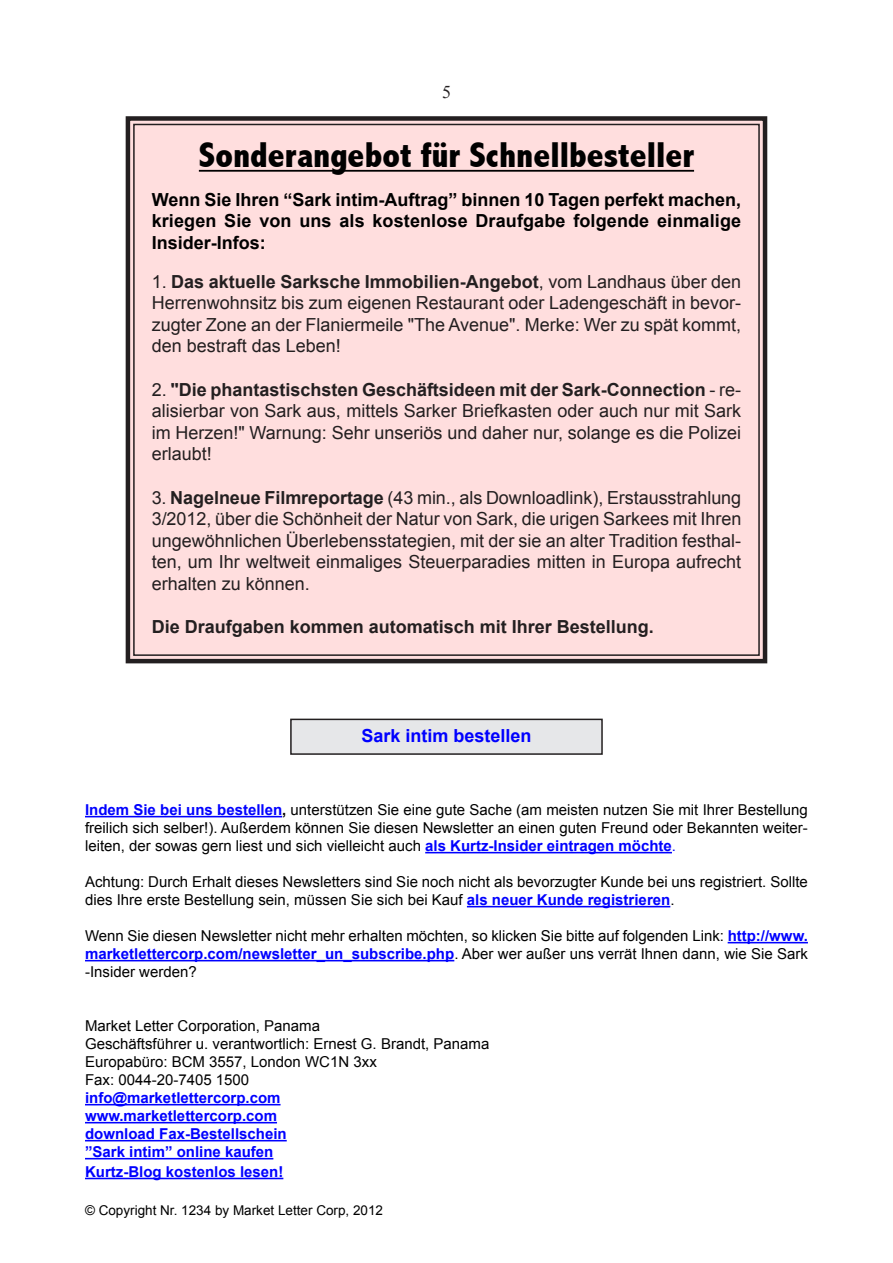
<style>
.page{position:relative;width:893px;height:1263px;background:#fff}
.page>*{position:absolute;margin:0;border:0;box-sizing:border-box;transform-origin:0 0}
.t1{font:800 condensed 36px "Abadi";color:#000}
.t2{font:18px/21.6px "Arial";color:#231f20;text-align:justify}
.t3{font:700 18px/21.6px "Arial";letter-spacing:.005em;color:#000;text-align:justify}
.t4{font:700 18px "Arial";color:#231f20}
.t5{font:700 18px "Arial";color:#00f}
.t6{font:18px "Times New Roman";color:#231f20}
.t7{font:15px/18px "Arial";color:#000;text-align:justify}
.t8{font:700 15px/18px "Arial";color:#00f}
.t9{font:13.5px "Arial";color:#000}
.s1{font-weight:700}
.s2{font-weight:700;color:#00f}
.s3{color:#00f}
</style>
<div class="page">
<hr style="left:85px;top:816px;width:197px;height:1px;background:#00f">
<hr style="left:425px;top:852px;width:247px;height:1px;background:#00f">
<hr style="left:467px;top:906px;width:203px;height:1px;background:#00f">
<hr style="left:728px;top:942px;width:80px;height:1px;background:#00f">
<hr style="left:85px;top:960px;width:369px;height:1px;background:#00f">
<hr style="left:85px;top:1104px;width:196px;height:1px;background:#00f">
<hr style="left:85px;top:1122px;width:192px;height:1px;background:#00f">
<hr style="left:85px;top:1140px;width:202px;height:1px;background:#00f">
<hr style="left:85px;top:1158px;width:188px;height:1px;background:#00f">
<hr style="left:85px;top:1178px;width:198px;height:1px;background:#00f">
<div style="left:125px;top:116px;width:643px;height:548px;background:#ffdede"></div>
<div style="left:133px;top:124px;width:627px;height:532px;border:2px solid #231f20"></div>
<div style="left:291px;top:719px;width:311px;height:35px;background:#e6e7e9"></div>
<div style="left:290px;top:719px;width:313px;height:36px;border:2px solid #231f20"></div>
<p class="t6" style="left:442px;top:79px;width:10px">5</p>
<h1 class="t1" style="left:199px;top:134px;width:497px">Sonderangebot für Schnellbesteller</h1>
<p class="t3" style="left:152px;top:189px;width:591px">Wenn Sie Ihren “Sark intim-Auftrag” binnen 10 Tagen perfekt machen, kriegen Sie von uns als kostenlose Draufgabe folgende einmalige Insider-Infos:</p>
<p class="t2" style="left:152px;top:271px;width:591px">1. <span class="s1">Das aktuelle Sarksche Immobilien-Angebot</span>, vom Landhaus über den Herrenwohnsitz bis zum eigenen Restaurant oder Ladengeschäft in bevor&shy;zugter Zone an der Flaniermeile "The Avenue". Merke: Wer zu spät kommt, den bestraft das Leben!</p>
<p class="t2" style="left:152px;top:379px;width:591px">2. <span class="s1">"Die phantastischsten Geschäftsideen mit der Sark-Connection</span> - re&shy;alisierbar von Sark aus, mittels Sarker Briefkasten oder auch nur mit Sark im Herzen!" Warnung: Sehr unseriös und daher nur, solange es die Polizei erlaubt!</p>
<p class="t2" style="left:152px;top:487px;width:591px">3. <span class="s1">Nagelneue Filmreportage</span> (43 min., als Downloadlink), Erstausstrahlung 3/2012, über die Schönheit der Natur von Sark, die urigen Sarkees mit Ihren ungewöhnlichen Überlebensstategien, mit der sie an alter Tradition festhal&shy;ten, um Ihr weltweit einmaliges Steuerparadies mitten in Europa aufrecht erhalten zu können.</p>
<p class="t4" style="left:152px;top:615px;width:504px">Die Draufgaben kommen automatisch mit Ihrer Bestellung.</p>
<p class="t5" style="left:361px;top:723px;width:172px">Sark intim bestellen</p>
<p class="t7" style="left:85px;top:801px;width:724px"><span class="s2">Indem Sie bei uns bestellen</span><span class="s1">,</span> unterstützen Sie eine gute Sache (am meisten nutzen Sie mit Ihrer Bestellung freilich sich selber!). Außerdem können Sie diesen Newsletter an einen guten Freund oder Bekannten weiter&shy;leiten, der sowas gern liest und sich vielleicht auch <span class="s2">als Kurtz-Insider eintragen möchte</span><span class="s3">.</span></p>
<p class="t7" style="left:85px;top:873px;width:724px">Achtung: Durch Erhalt dieses Newsletters sind Sie noch nicht als bevorzugter Kunde bei uns registriert. Sollte dies Ihre erste Bestellung sein, müssen Sie sich bei Kauf <span class="s2">als neuer Kunde registrieren</span>.</p>
<p class="t7" style="left:85px;top:927px;width:724px">Wenn Sie diesen Newsletter nicht mehr erhalten möchten, so klicken Sie bitte auf folgenden Link: <span class="s2">http://www. marketlettercorp.com/newsletter_un_subscribe.php</span>. Aber wer außer uns verrät Ihnen dann, wie Sie Sark -Insider werden?</p>
<p class="t7" style="left:85px;top:1017px;width:406px;text-align:left">Market Letter Corporation, Panama<br>Geschäftsführer u. verantwortlich: Ernest G. Brandt, Panama Europabüro: BCM 3557, London WC1N 3xx<br>Fax: 0044-20-7405 1500</p>
<p class="t8" style="left:85px;top:1089px;width:203px">info@marketlettercorp.com www.marketlettercorp.com download Fax-Bestellschein ”Sark intim” online kaufen</p>
<p class="t8" style="left:85px;top:1163px;width:200px">Kurtz-Blog kostenlos lesen!</p>
<p class="t9" style="left:85px;top:1201px;width:300px">© Copyright Nr. 1234 by Market Letter Corp, 2012</p>
</div>
